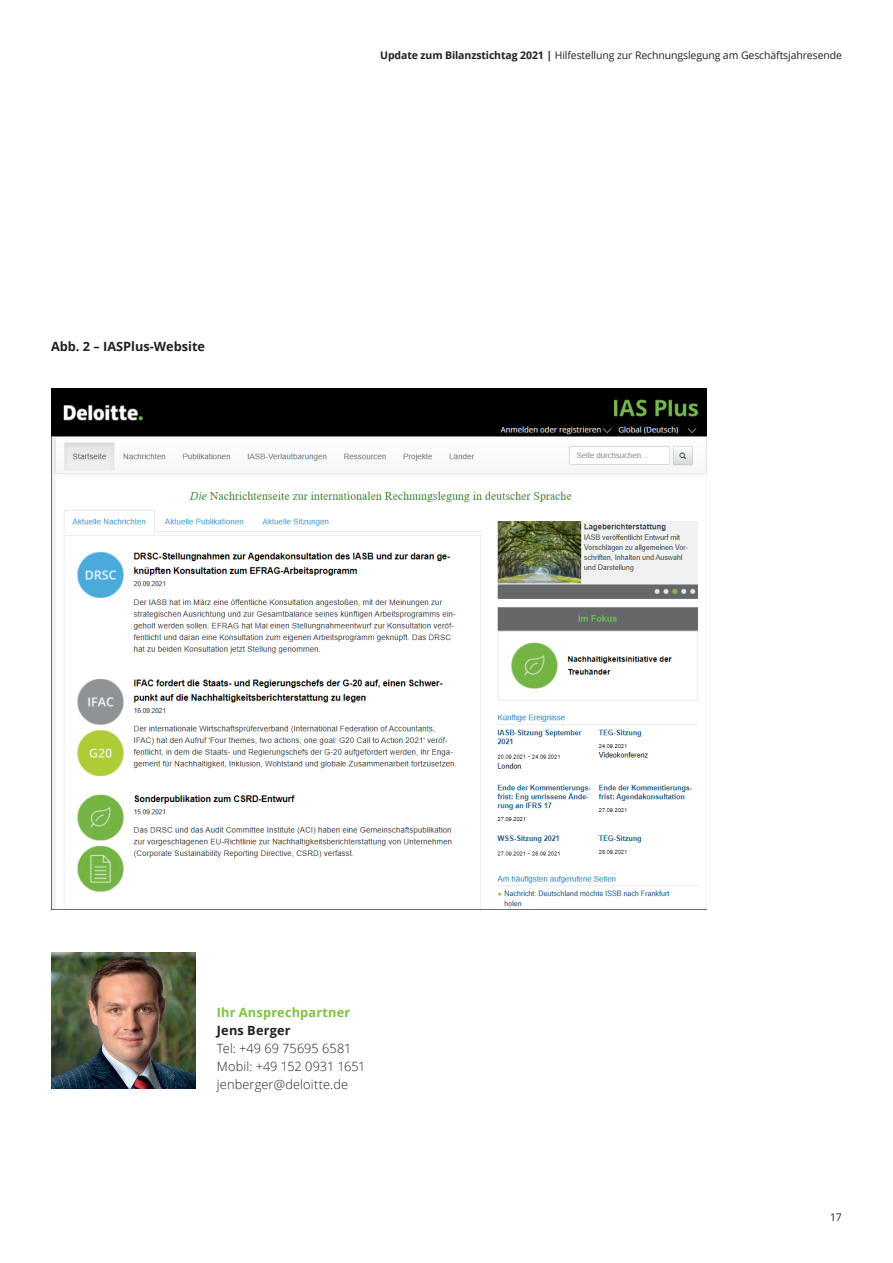
<style>
.page{position:relative;width:893px;height:1263px;background:#fff}
.page>*{position:absolute;margin:0;border:0;box-sizing:border-box;transform-origin:0 0}
.t1{font:300 12.75px/18px "Open Sans";letter-spacing:.01em;color:#231f20}
.t2{font:700 12.75px "Open Sans";color:#231f20}
.t3{font:700 12.75px "Open Sans";letter-spacing:.015em;color:#7fc241}
.t4{font:10.5px "Open Sans";letter-spacing:-.01em;color:#231f20}
.s1{font-weight:700}
</style>
<div class="page">
<img style="left:51px;top:952px;width:145px;height:137px">
<img style="left:51px;top:388px;width:655px;height:521px">
<p class="t2" style="left:51px;top:337px;width:156px">Abb. 2 – IASPlus-Website</p>
<p class="t4" style="left:380px;top:48px;width:463px"><span class="s1">Update zum Bilanzstichtag 2021 |</span> Hilfestellung zur Rechnungslegung am Geschäftsjahresende</p>
<p class="t3" style="left:217px;top:1003px;width:135px">Ihr Ansprechpartner</p>
<p class="t2" style="left:217px;top:1021px;width:75px">Jens Berger</p>
<p class="t1" style="left:217px;top:1039px;width:150px">Tel: +49 69 75695 6581<br>Mobil: +49 152 0931 1651 jenberger@deloitte.de</p>
<p class="t4" style="left:830px;top:1210px;width:13px">17</p>
</div>
